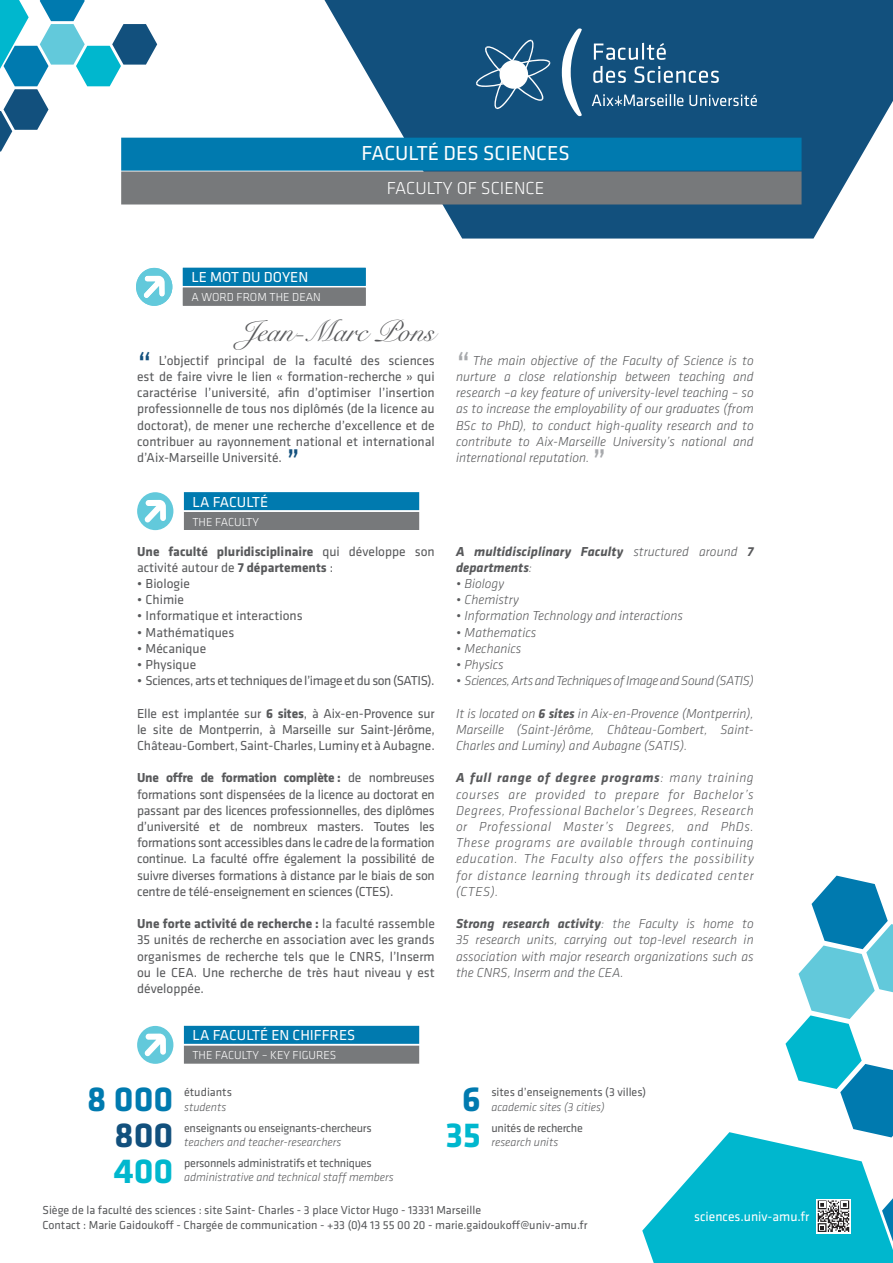
<style>
.page{position:relative;width:893px;height:1263px;background:#fff}
.page>*{position:absolute;margin:0;border:0;box-sizing:border-box;transform-origin:0 0}
.t1{font:700 36px "Klavika Basic";color:#007aaf}
.t2{font:700 36px "Klavika Basic";color:#00b7ce}
.t3{font:36px "Klavika Basic";color:#12507d}
.t4{font:36px "Klavika Basic";color:#a7a9ac}
.t5{font:700 36px "Klavika Basic";color:#12507d}
.t6{font:30px "Snell Roundhand LT Std Scr";color:#58595b}
.t7{font:21px "Klavika Basic";color:#fff}
.t8{font:300 18px "Klavika Basic";color:#fff}
.t9{font:15px "Klavika Basic";color:#fff}
.t10{font:13.5px/16.2px "Klavika Basic";color:#58595b;text-align:justify}
.t11{font:italic 300 13.5px/16.2px "Klavika Basic";color:#58595b;text-align:justify}
.t12{font:700 13.5px/16.2px "Klavika Basic";color:#58595b}
.t13{font:italic 700 13.5px/16.2px "Klavika Basic";color:#58595b}
.t14{font:13.5px "Klavika Basic";letter-spacing:-.03em;color:#58595b}
.t15{font:italic 300 13.5px "Klavika Basic";letter-spacing:-.03em;color:#58595b}
.t16{font:13.5px "Klavika Basic";color:#fff}
.t17{font:12px/14.4px "Klavika Basic";color:#58595b}
.t18{font:italic 300 12px "Klavika Basic";color:#58595b}
.t19{font:12px "Klavika Basic";letter-spacing:-.02em;color:#58595b}
.t20{font:300 12px "Klavika Basic";color:#fff}
.s1{font-weight:400}
.s2{font-weight:700}
.s3{font-weight:300}
</style>
<div class="page">
<svg style="left:0;top:0;width:157px;height:152px"></svg>
<svg style="left:324px;top:0;width:569px;height:239px;fill:#12507d"></svg>
<div style="left:121px;top:138px;width:680px;height:33px;background:#007aaf"></div>
<div style="left:121px;top:171px;width:680px;height:33px;background:#77797b"></div>
<svg style="left:562px;top:28px;width:20px;height:88px"></svg>
<svg style="left:592px;top:94px;width:91px;height:12px"></svg>
<svg style="left:689px;top:94px;width:68px;height:12px"></svg>
<svg style="left:594px;top:43px;width:72px;height:17px"></svg>
<svg style="left:593px;top:66px;width:33px;height:17px"></svg>
<svg style="left:634px;top:66px;width:85px;height:17px"></svg>
<svg style="left:475px;top:38px;width:76px;height:72px;background:#417397"></svg>
<svg style="left:642px;top:876px;width:251px;height:387px"></svg>
<svg style="left:137px;top:492px;width:36px;height:38px"></svg>
<div style="left:184px;top:492px;width:235px;height:18px;background:#007aaf"></div>
<div style="left:184px;top:512px;width:235px;height:18px;background:#77797b"></div>
<svg style="left:137px;top:1026px;width:36px;height:38px"></svg>
<div style="left:184px;top:1026px;width:235px;height:18px;background:#007aaf"></div>
<div style="left:184px;top:1046px;width:235px;height:18px;background:#77797b"></div>
<svg style="left:136px;top:268px;width:36px;height:38px"></svg>
<div style="left:183px;top:268px;width:183px;height:18px;background:#007aaf"></div>
<div style="left:183px;top:288px;width:183px;height:18px;background:#77797b"></div>
<h3 class="t7" style="left:361px;top:139px;width:210px">FACULTÉ DES SCIENCES</h3>
<h3 class="t8" style="left:387px;top:177px;width:159px">FACULTY OF SCIENCE</h3>
<p class="t9" style="left:191px;top:268px;width:118px">LE MOT DU DOYEN</p>
<p class="t20" style="left:191px;top:290px;width:131px">A WORD FROM THE DEAN</p>
<p class="t9" style="left:251px;top:268px;width:109px">E LA DIRECTRICE</p>
<p class="t20" style="left:299px;top:290px;width:45px">IRECTOR</p>
<h2 class="t6" style="left:239px;top:314px;width:197px">Jean-Marc Pons</h2>
<h1 class="t3" style="left:137px;top:341px;width:16px">‘‘</h1>
<p class="t10" style="left:137px;top:352px;width:299px;text-indent:22px">L’objectif principal de la faculté des sciences est de faire vivre le lien « formation-recherche » qui caractérise l’université, afin d’optimiser l’insertion professionnelle de tous nos diplômés (de la licence au doctorat), de mener une recherche d’excellence et de contribuer au rayonnement national et international d’Aix-Marseille Université.</p>
<h1 class="t3" style="left:286px;top:438px;width:15px">’’</h1>
<p class="t9" style="left:192px;top:492px;width:77px">LA FACULTÉ</p>
<p class="t20" style="left:192px;top:514px;width:68px">THE FACULTY</p>
<p class="t12" style="left:137px;top:542px;width:299px">Une faculté pluridisciplinaire <span class="s1">qui développe son activité autour de</span> 7 départements <span class="s1">:</span></p>
<p class="t10" style="left:137px;top:575px;width:54px">• Biologie</p>
<p class="t10" style="left:137px;top:591px;width:48px">• Chimie</p>
<p class="t10" style="left:137px;top:607px;width:167px">• Informatique et interactions</p>
<p class="t10" style="left:137px;top:623px;width:99px">• Mathématiques</p>
<p class="t10" style="left:137px;top:640px;width:71px">• Mécanique</p>
<p class="t10" style="left:137px;top:656px;width:61px">• Physique</p>
<p class="t14" style="left:137px;top:672px;width:299px">• Sciences, arts et techniques de l’image et du son (SATIS).</p>
<p class="t10" style="left:137px;top:704px;width:299px">Elle est implantée sur <span class="s2">6 sites</span>, à Aix-en-Provence sur le site de Montperrin, à Marseille sur Saint-Jérôme, Château-Gombert, Saint-Charles, Luminy et à Aubagne.</p>
<p class="t10" style="left:137px;top:769px;width:299px"><span class="s2">Une offre de formation complète :</span> de nombreuses formations sont dispensées de la licence au doctorat en passant par des licences professionnelles, des diplômes d’université et de nombreux masters. Toutes les formations sont accessibles dans le cadre de la formation continue. La faculté offre également la possibilité de suivre diverses formations à distance par le biais de son centre de télé-enseignement en sciences (CTES).</p>
<p class="t10" style="left:137px;top:915px;width:299px"><span class="s2">Une forte activité de recherche :</span> la faculté rassemble 35 unités de recherche en association avec les grands organismes de recherche tels que le CNRS, l’Inserm ou le CEA. Une recherche de très haut niveau y est développée.</p>
<h1 class="t4" style="left:456px;top:341px;width:16px">‘‘</h1>
<p class="t11" style="left:456px;top:352px;width:299px;text-indent:17px">The main objective of the Faculty of Science is to nurture a close relationship between teaching and research –a key feature of university-level teaching – so as to increase the employability of our graduates (from BSc to PhD), to conduct high-quality research and to contribute to Aix-Marseille University’s national and international reputation.</p>
<h1 class="t4" style="left:592px;top:438px;width:15px">’’</h1>
<p class="t13" style="left:456px;top:542px;width:299px">A multidisciplinary Faculty <span class="s3">structured around</span> 7 departments<span class="s3">:</span></p>
<p class="t11" style="left:456px;top:575px;width:50px">• Biology</p>
<p class="t11" style="left:456px;top:591px;width:64px">• Chemistry</p>
<p class="t11" style="left:456px;top:608px;width:228px">• Information Technology and interactions</p>
<p class="t11" style="left:456px;top:624px;width:82px">• Mathematics</p>
<p class="t11" style="left:456px;top:640px;width:67px">• Mechanics</p>
<p class="t11" style="left:456px;top:656px;width:49px">• Physics</p>
<p class="t15" style="left:456px;top:672px;width:299px">• Sciences, Arts and Techniques of Image and Sound (SATIS)</p>
<p class="t11" style="left:456px;top:705px;width:299px">It is located on <span class="s2">6 sites</span> in Aix-en-Provence (Montperrin), Marseille (Saint-Jérôme, Château-Gombert, Saint-Charles and Luminy) and Aubagne (SATIS).</p>
<p class="t11" style="left:456px;top:770px;width:299px"><span class="s2">A full range of degree programs</span>: many training courses are provided to prepare for Bachelor’s Degrees, Professional Bachelor’s Degrees, Research or Professional Master’s Degrees, and PhDs.<br>These programs are available through continuing education. The Faculty also offers the possibility for distance learning through its dedicated center (CTES).</p>
<p class="t11" style="left:456px;top:915px;width:299px"><span class="s2">Strong research activity</span>: the Faculty is home to 35 research units, carrying out top-level research in association with major research organizations such as the CNRS, Inserm and the CEA.</p>
<h1 class="t1" style="left:87px;top:1073px;width:88px">8 000</h1>
<h1 class="t5" style="left:115px;top:1109px;width:60px">800</h1>
<h1 class="t2" style="left:114px;top:1145px;width:61px">400</h1>
<p class="t9" style="left:192px;top:1026px;width:164px">LA FACULTÉ EN CHIFFRES</p>
<p class="t20" style="left:192px;top:1048px;width:146px">THE FACULTY – KEY FIGURES</p>
<p class="t17" style="left:184px;top:1084px;width:49px">étudiants</p>
<p class="t18" style="left:184px;top:1099px;width:44px">students</p>
<p class="t19" style="left:184px;top:1120px;width:189px">enseignants ou enseignants-chercheurs</p>
<p class="t18" style="left:184px;top:1135px;width:159px">teachers and teacher-researchers</p>
<p class="t19" style="left:184px;top:1155px;width:189px">personnels administratifs et techniques</p>
<p class="t18" style="left:184px;top:1170px;width:211px">administrative and technical staff members</p>
<h1 class="t1" style="left:462px;top:1073px;width:20px">6</h1>
<h1 class="t2" style="left:445px;top:1109px;width:37px">35</h1>
<p class="t17" style="left:491px;top:1084px;width:156px">sites d’enseignements (3 villes)</p>
<p class="t18" style="left:491px;top:1099px;width:115px">academic sites (3 cities)</p>
<p class="t19" style="left:491px;top:1120px;width:93px">unités de recherche</p>
<p class="t18" style="left:491px;top:1135px;width:68px">research units</p>
<p class="t17" style="left:43px;top:1202px;width:546px">Siège de la faculté des sciences : site Saint- Charles - 3 place Victor Hugo - 13331 Marseille<br>Contact : Marie Gaidoukoff - Chargée de communication - +33 (0)4 13 55 00 20 - marie.gaidoukoff@univ-amu.fr</p>
<p class="t16" style="left:694px;top:1208px;width:117px">sciences.univ-amu.fr</p>
</div>
